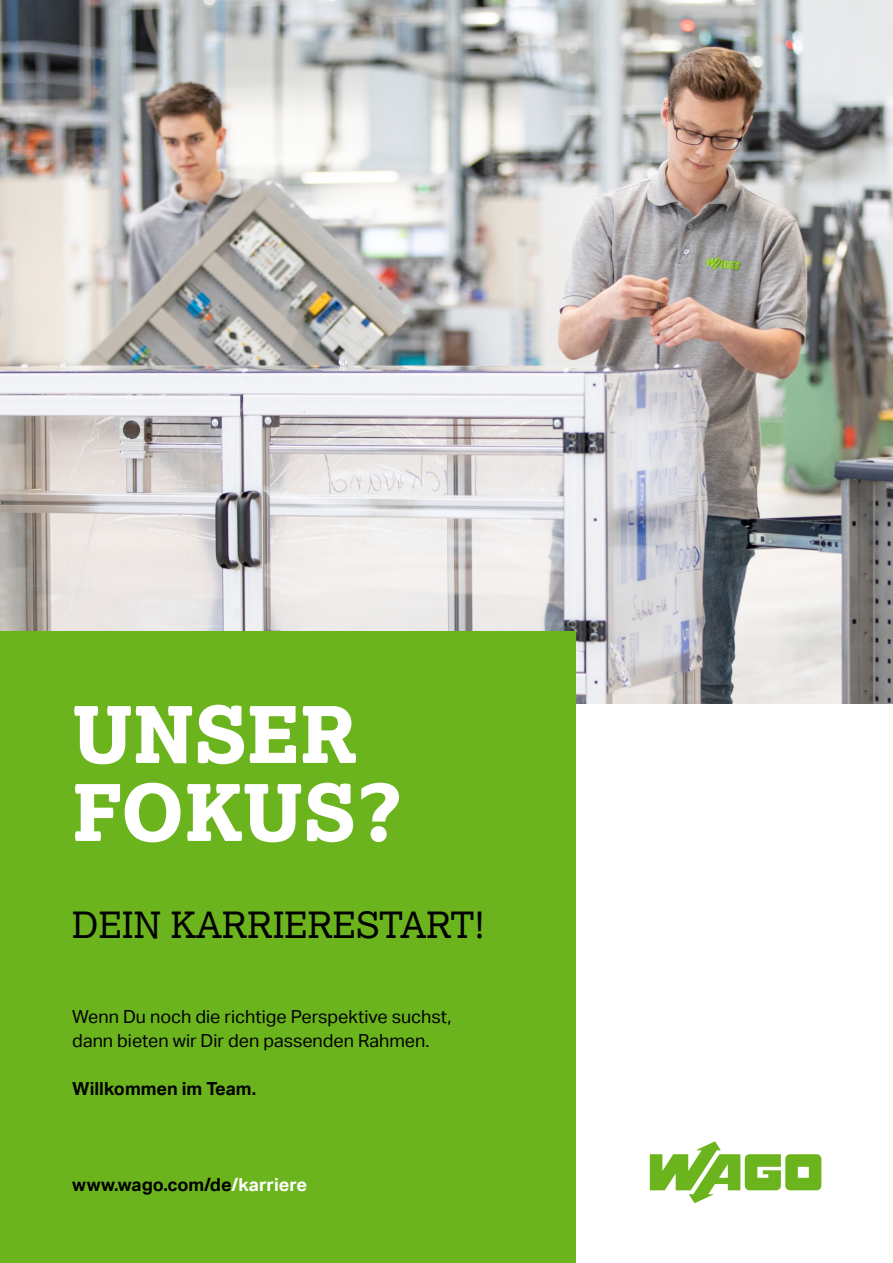
<style>
.page{position:relative;width:893px;height:1263px;background:#fff}
.page>*{position:absolute;margin:0;border:0;box-sizing:border-box;transform-origin:0 0}
.t1{font:800 78px/78px "Lexia";color:#fff}
.t2{font:36px "Lexia";color:#000}
.t3{font:18px/24px "Aktiv Grotesk";color:#000}
.t4{font:700 18px "Aktiv Grotesk";color:#000}
.s1{color:#fff}
</style>
<div class="page">
<img style="left:0;top:0;width:893px;height:704px">
<div style="left:0;top:631px;width:575px;height:632px;background:#6cb41e"></div>
<svg style="left:650px;top:1141px;width:171px;height:62px"></svg>
<h1 class="t1" style="left:72px;top:694px;width:333px">UNSER<br>FOKUS?</h1>
<h2 class="t2" style="left:72px;top:902px;width:414px">DEIN KARRIERESTART!</h2>
<p class="t3" style="left:72px;top:1004px;width:381px">Wenn Du noch die richtige Perspektive suchst, dann bieten wir Dir den passenden Rahmen.</p>
<p class="t4" style="left:72px;top:1078px;width:186px">Willkommen im Team.</p>
<p class="t4" style="left:72px;top:1174px;width:236px">www.wago.com/de<span class="s1">/karriere</span></p>
</div>
